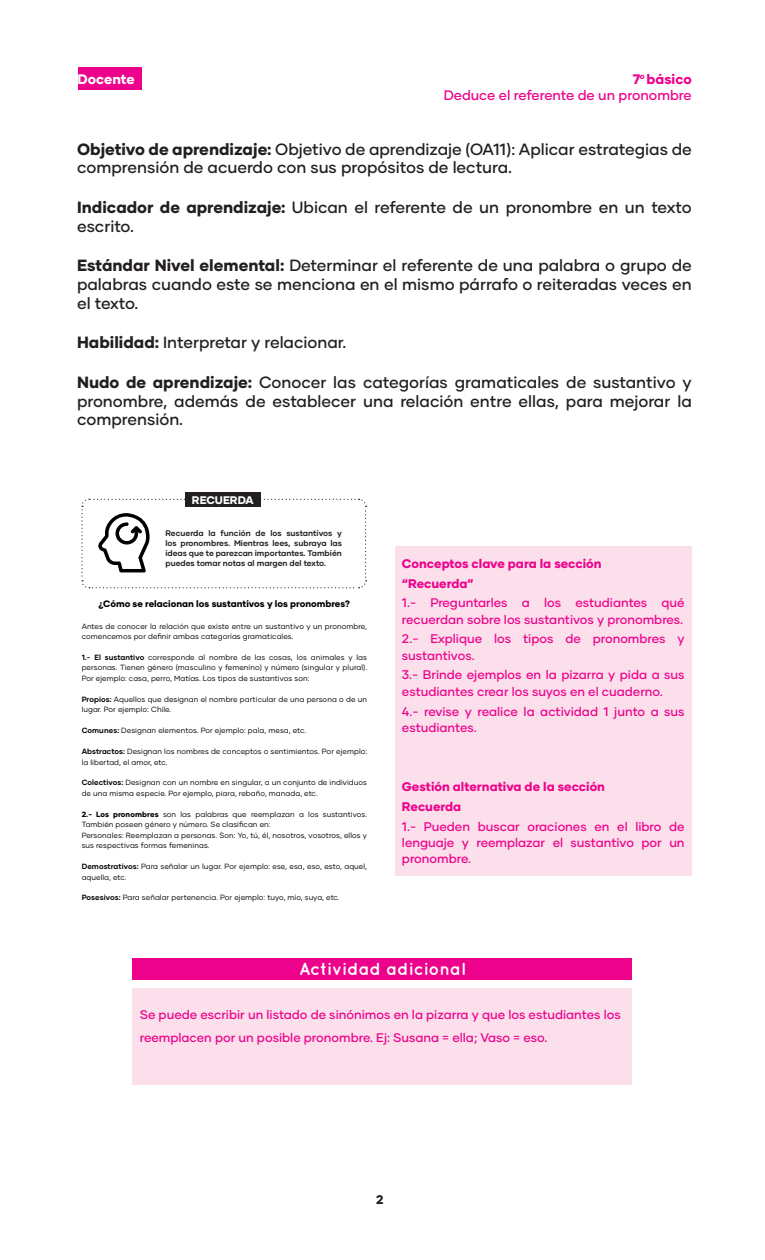
<style>
.page{position:relative;width:765px;height:1260px;background:#fff}
.page>*{position:absolute;margin:0;border:0;box-sizing:border-box;transform-origin:0 0}
.t1{font:700 17.5px "Quicksand";color:#fff}
.txt{font:500 16.25px/18.8px "Gilmer";color:#231f20}
.t2{font:500 13.75px/16.2px "Gilmer";color:#ed028c;text-align:right}
.t3{font:800 13.75px "Gilmer";color:#fff}
.txt-2{font:500 12.5px/16.2px "Gilmer";color:#ed028c}
.txt-3{font:800 12.5px "Gilmer";color:#ed028c}
.t4{font:800 12.5px "Gilmer";color:#231f20}
.t5{font:800 11px "Gilmer";color:#fff}
.t6{font:800 9.25px "Gilmer";color:#000}
.t7{font:700 8.12px/9.9px "Gilmer";color:#231f20;text-align:justify}
.t8{font:7.5px/10.5px "Gilmer";letter-spacing:.01em;color:#000}
.s1{font-weight:800}
.s2{font-weight:700}
</style>
<div class="page">
<div style="left:79px;top:67px;width:63px;height:23px;background:#ed028c"></div>
<div style="left:395px;top:546px;width:297px;height:329px;background:#fbdfeb"></div>
<div style="left:185px;top:492px;width:76px;height:15px;background:#231f20"></div>
<svg style="left:81px;top:498px;width:286px;height:91px"></svg>
<div style="left:133px;top:958px;width:499px;height:21px;background:#ed028c"></div>
<div style="left:133px;top:989px;width:499px;height:96px;background:#fbdfeb"></div>
<h3 class="t3" style="left:78px;top:70px;width:59px">Docente</h3>
<h3 class="t2" style="left:444px;top:71px;width:249px"><span class="s1">7</span><sup>o</sup> <span class="s1">básico<br></span>Deduce el referente de un pronombre</h3>
<p class="txt" style="left:77px;top:139px;width:616px"><span class="s1">Objetivo de aprendizaje:</span> Objetivo de aprendizaje (OA11): Aplicar estrategias de comprensión de acuerdo con sus propósitos de lectura.</p>
<p class="txt" style="left:77px;top:198px;width:616px"><span class="s1">Indicador de aprendizaje:</span> Ubican el referente de un pronombre en un texto escrito.</p>
<p class="txt" style="left:77px;top:256px;width:616px;text-align:justify"><span class="s1">Estándar Nivel elemental:</span> Determinar el referente de una palabra o grupo de palabras cuando este se menciona en el mismo párrafo o reiteradas veces en el texto.</p>
<p class="txt" style="left:77px;top:333px;width:271px"><span class="s1">Habilidad:</span> Interpretar y relacionar.</p>
<p class="txt" style="left:77px;top:373px;width:616px;text-align:justify"><span class="s1">Nudo de aprendizaje:</span> Conocer las categorías gramaticales de sustantivo y pronombre, además de establecer una relación entre ellas, para mejorar la comprensión.</p>
<p class="t5" style="left:192px;top:493px;width:63px">RECUERDA</p>
<p class="t7" style="left:165px;top:529px;width:178px">Recuerda la función de los sustantivos y los pronombres. Mientras lees, subraya las ideas que te parezcan importantes. También puedes tomar notas al margen del texto.</p>
<p class="t6" style="left:99px;top:598px;width:253px">¿Cómo se relacionan los sustantivos y los pronombres?</p>
<p class="t8" style="left:82px;top:621px;width:287px">Antes de conocer la relación que existe entre un sustantivo y un pronombre, comencemos por definir ambas categorías gramaticales.</p>
<p class="t8" style="left:82px;top:652px;width:287px;text-align:justify"><span class="s2">1.- El sustantivo</span> corresponde al nombre de las cosas, los animales y las personas. Tienen género (masculino y femenino) y número (singular y plural).<br>Por ejemplo: casa, perro, Matías. Los tipos de sustantivos son:</p>
<p class="t8" style="left:82px;top:694px;width:287px"><span class="s2">Propios:</span> Aquellos que designan el nombre particular de una persona o de un lugar. Por ejemplo: Chile.</p>
<p class="t8" style="left:82px;top:725px;width:226px"><span class="s2">Comunes:</span> Designan elementos. Por ejemplo: pala, mesa, etc.</p>
<p class="t8" style="left:82px;top:746px;width:287px"><span class="s2">Abstractos:</span> Designan los nombres de conceptos o sentimientos. Por ejemplo: la libertad, el amor, etc.</p>
<p class="t8" style="left:82px;top:777px;width:287px"><span class="s2">Colectivos:</span> Designan con un nombre en singular, a un conjunto de individuos de una misma especie. Por ejemplo, piara, rebaño, manada, etc.</p>
<p class="t8" style="left:82px;top:809px;width:287px"><span class="s1">2.- Los pronombres</span> son las palabras que reemplazan a los sustantivos.<br>También poseen género y número. Se clasifican en:<br>Personales: Reemplazan a personas. Son: Yo, tú, él, nosotros, vosotros, ellos y sus respectivas formas femeninas.</p>
<p class="t8" style="left:82px;top:861px;width:287px"><span class="s2">Demostrativos:</span> Para señalar un lugar. Por ejemplo: ese, esa, eso, esto, aquel, aquella, etc.</p>
<p class="t8" style="left:82px;top:892px;width:259px"><span class="s2">Posesivos:</span> Para señalar pertenencia. Por ejemplo: tuyo, mío, suya, etc.</p>
<p class="txt-3" style="left:402px;top:556px;width:201px">Conceptos clave para la sección</p>
<p class="txt-3" style="left:402px;top:575px;width:73px">“Recuerda”</p>
<p class="txt-2" style="left:402px;top:595px;width:284px">1.- Preguntarles a los estudiantes qué recuerdan sobre los sustantivos y pronombres.</p>
<p class="txt-2" style="left:402px;top:631px;width:284px">2.- Explique los tipos de pronombres y sustantivos.</p>
<p class="txt-2" style="left:402px;top:667px;width:284px">3.- Brinde ejemplos en la pizarra y pida a sus estudiantes crear los suyos en el cuaderno.</p>
<p class="txt-2" style="left:402px;top:703px;width:284px">4.- revise y realice la actividad 1 junto a sus estudiantes.</p>
<p class="txt-3" style="left:402px;top:779px;width:205px">Gestión alternativa de la sección</p>
<p class="txt-3" style="left:402px;top:799px;width:61px">Recuerda</p>
<p class="txt-2" style="left:402px;top:818px;width:284px;text-align:justify">1.- Pueden buscar oraciones en el libro de lenguaje y reemplazar el sustantivo por un pronombre.</p>
<p class="t1" style="left:299px;top:958px;width:168px">Actividad adicional</p>
<p class="txt-2" style="left:140px;top:1007px;width:483px">Se puede escribir un listado de sinónimos en la pizarra y que los estudiantes los</p>
<p class="txt-2" style="left:140px;top:1029px;width:409px">reemplacen por un posible pronombre. Ej: Susana = ella; Vaso = eso.</p>
<h3 class="t4" style="left:376px;top:1192px;width:9px">2</h3>
</div>
